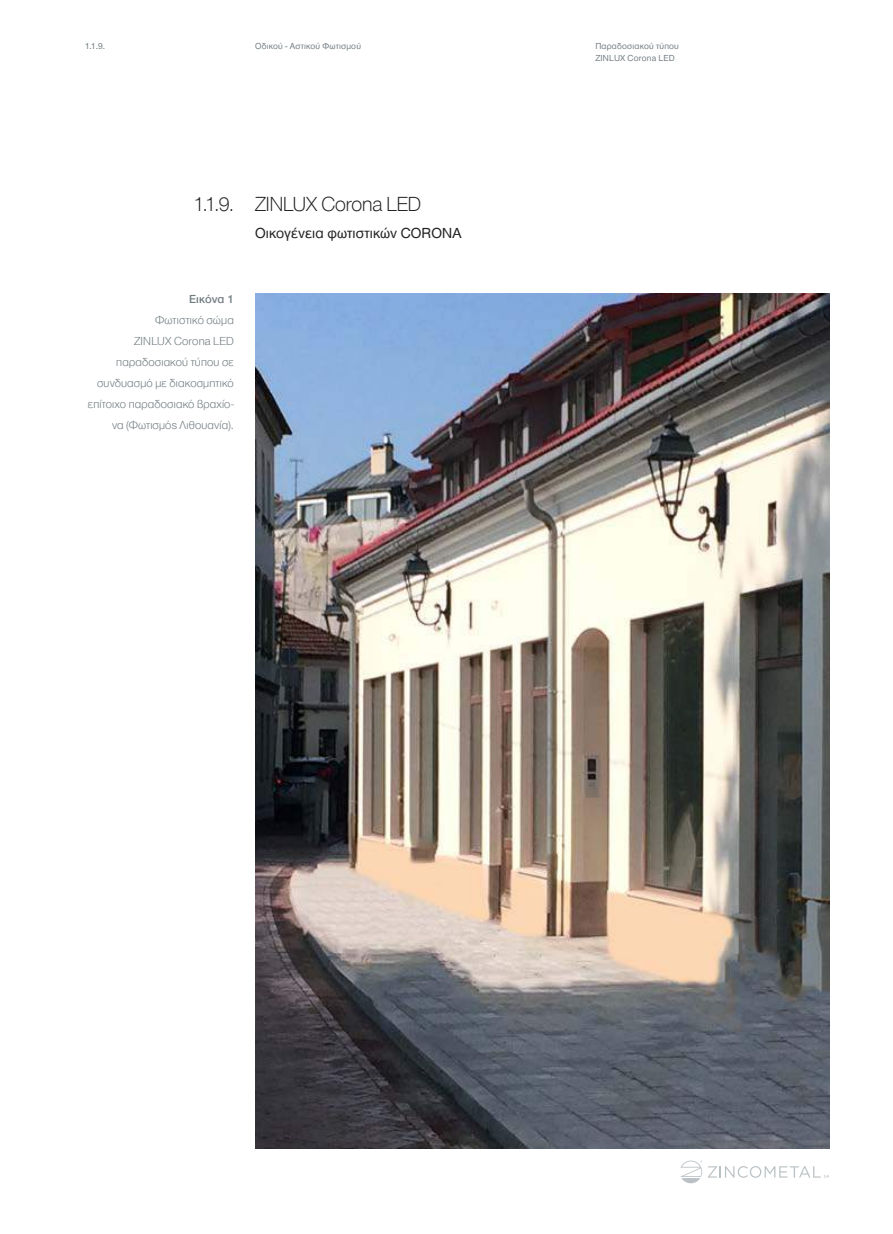
<style>
.page{position:relative;width:893px;height:1234px;background:#fff}
.page>*{position:absolute;margin:0;border:0;box-sizing:border-box;transform-origin:0 0}
.t1{font:300 21px "MC Neue 05";color:#221f20}
.t2{font:15px "MC Neue 08";letter-spacing:.005em;color:#221f20}
.t3{font:12px/21px "MC Neue 06";letter-spacing:.015em;color:#727d82;text-align:right}
.t4{font:600 12px "MC Neue 09";color:#727d82}
.t5{font:9px/12px "MC Neue 08";letter-spacing:.025em;color:#727d82}
</style>
<div class="page">
<svg style="left:708px;top:1166px;width:121px;height:11px"></svg>
<svg style="left:680px;top:1160px;width:22px;height:22px"></svg>
<img style="left:255px;top:293px;width:574px;height:855px">
<p class="t5" style="left:85px;top:40px;width:22px">1.1.9.</p>
<p class="t5" style="left:595px;top:40px;width:85px">Παραδοσιακού τύπου<br>ZINLUX Corona LED</p>
<p class="t5" style="left:255px;top:40px;width:107px">Οδικού - Αστικού Φωτισμού</p>
<h1 class="t1" style="left:193px;top:193px;width:42px">1.1.9.</h1>
<h1 class="t1" style="left:255px;top:193px;width:167px">ZINLUX Corona LED</h1>
<p class="t2" style="left:255px;top:225px;width:208px">Οικογένεια φωτιστικών CORONA</p>
<p class="t4" style="left:189px;top:292px;width:46px">Εικόνα 1</p>
<p class="t3" style="left:88px;top:309px;width:147px">Φωτιστικό σώμα<br>ZINLUX Corona LED παραδοσιακού τύπου σε συνδυασμό με διακοσμητικό επίτοιχο παραδοσιακό βραχίο&shy;να (Φωτισμός Λιθουανία).</p>
</div>
